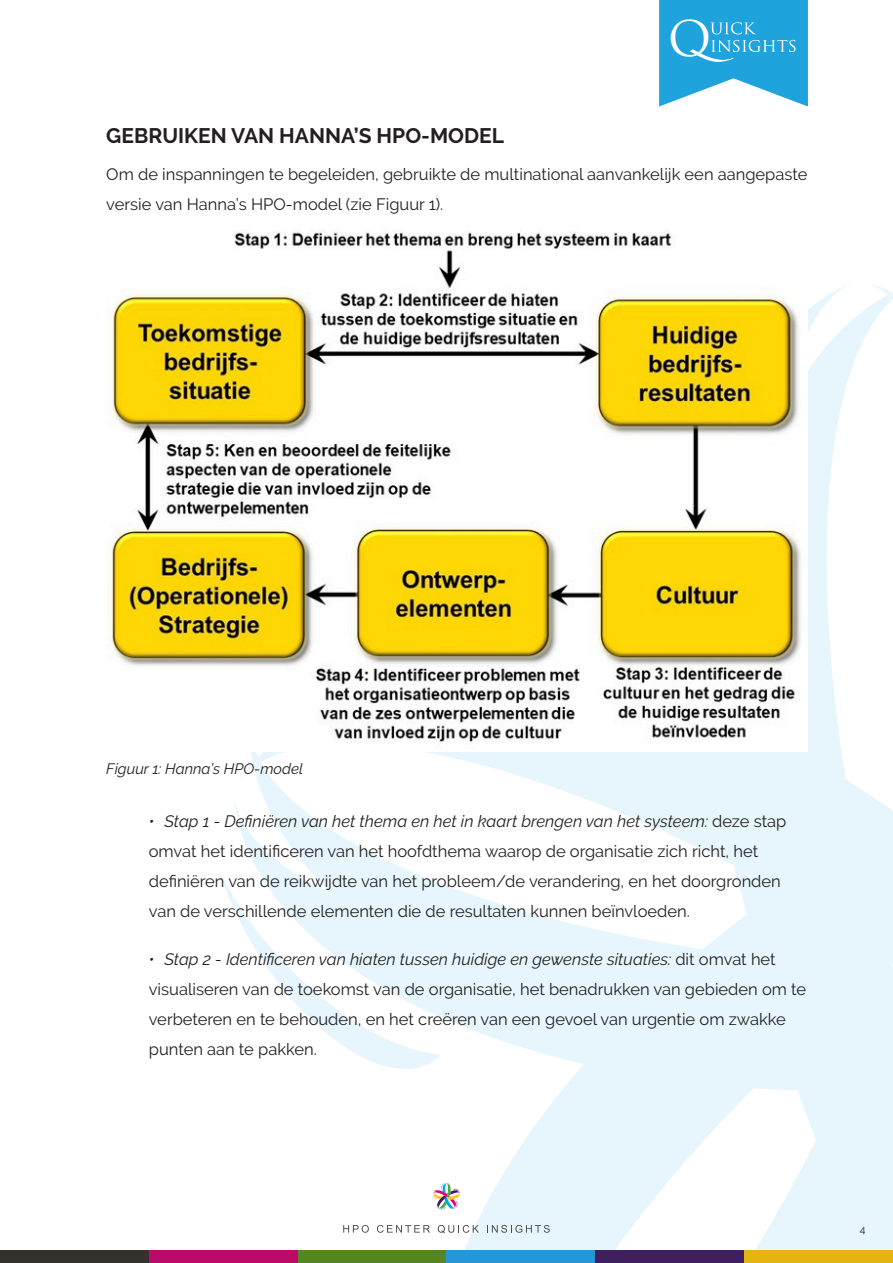
<style>
.page{position:relative;width:893px;height:1263px;background:#fff}
.page>*{position:absolute;margin:0;border:0;box-sizing:border-box;transform-origin:0 0}
.t1{font:47.85px "Trajan Pro";color:#fff}
.t2{font:700 21px "Raleway";color:#231f20}
.t3{font:16.5px/30px "Raleway";color:#231f20}
.t4{font:italic 15px "Raleway";color:#231f20}
.t5{font:10.5px "Raleway";color:#231f20}
.s1{font-style:italic}
</style>
<div class="page">
<svg style="left:659px;top:0;width:149px;height:107px;background:#43b2e2"></svg>
<svg style="left:437px;top:962px;width:182px;height:288px;fill:#e6f6fc"></svg>
<svg style="left:234px;top:752px;width:385px;height:210px"></svg>
<svg style="left:619px;top:283px;width:274px;height:967px"></svg>
<svg style="left:221px;top:871px;width:220px;height:217px"></svg>
<div style="left:0;top:1250px;width:149px;height:13px;background:#35312c"></div>
<div style="left:149px;top:1250px;width:149px;height:13px;background:#bc096a"></div>
<div style="left:298px;top:1250px;width:148px;height:13px;background:#55861f"></div>
<div style="left:446px;top:1250px;width:149px;height:13px;background:#2497d6"></div>
<div style="left:595px;top:1250px;width:149px;height:13px;background:#401f61"></div>
<div style="left:744px;top:1250px;width:149px;height:13px;background:#e4b510"></div>
<svg style="left:343px;top:1225px;width:26px;height:8px"></svg>
<svg style="left:377px;top:1225px;width:53px;height:8px"></svg>
<svg style="left:438px;top:1225px;width:41px;height:8px"></svg>
<svg style="left:487px;top:1225px;width:63px;height:8px"></svg>
<div style="left:428px;top:1177px;width:37px;height:38px;background:#fff;border-radius:50%"></div>
<svg style="left:432px;top:1182px;width:29px;height:28px"></svg>
<img style="left:110px;top:232px;width:698px;height:519px">
<h1 class="t1" style="left:668px;top:20px;width:45px">O</h1>
<p class="t2" style="left:106px;top:123px;width:399px">GEBRUIKEN VAN HANNA’S HPO-MODEL</p>
<p class="t3" style="left:106px;top:160px;width:703px">Om de inspanningen te begeleiden, gebruikte de multinational aanvankelijk een aangepaste versie van Hanna’s HPO-model (zie Figuur 1).</p>
<p class="t4" style="left:106px;top:760px;width:198px">Figuur 1: Hanna’s HPO-model</p>
<p class="t3" style="left:149px;top:806px;width:639px"><span class="s1">• Stap 1 - Definiëren van het thema en het in kaart brengen van het systeem:</span> deze stap omvat het identificeren van het hoofdthema waarop de organisatie zich richt, het definiëren van de reikwijdte van het probleem/de verandering, en het doorgronden van de verschillende elementen die de resultaten kunnen beïnvloeden.</p>
<p class="t3" style="left:149px;top:944px;width:659px"><span class="s1">• Stap 2 - Identificeren van hiaten tussen huidige en gewenste situaties:</span> dit omvat het visualiseren van de toekomst van de organisatie, het benadrukken van gebieden om te verbeteren en te behouden, en het creëren van een gevoel van urgentie om zwakke punten aan te pakken.</p>
<p class="t5" style="left:860px;top:1223px;width:7px">4</p>
</div>
